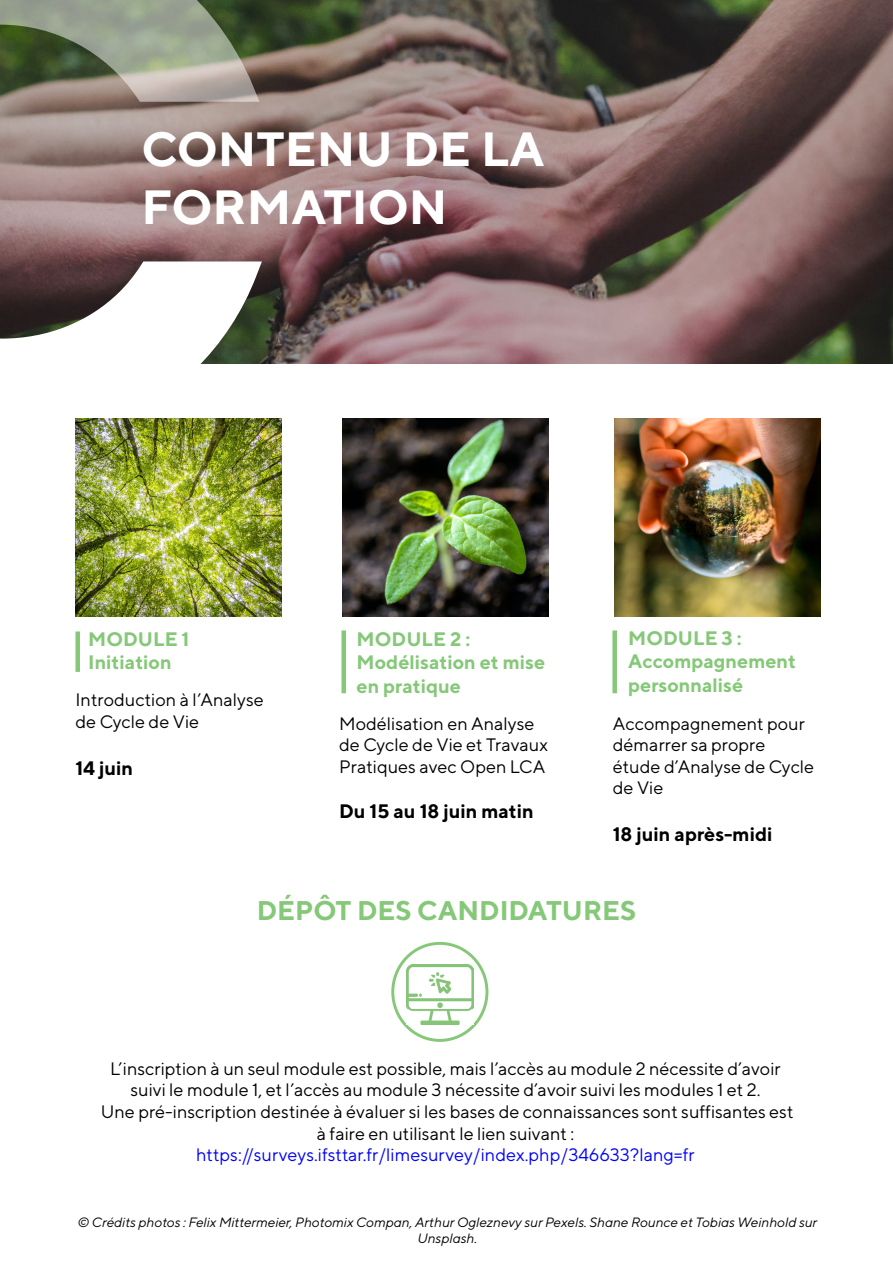
<style>
.page{position:relative;width:893px;height:1263px;background:#fff}
.page>*{position:absolute;margin:0;border:0;box-sizing:border-box;transform-origin:0 0}
.t1{font:700 48px "TT Norms";color:#fff}
.t2{font:700 27px "TT Norms";color:#85c878}
.t3{font:700 19.5px/23.4px "TT Norms";color:#85c878}
.t4{font:700 19.5px "TT Norms";color:#000}
.t5{font:18px/21.6px "TT Norms";color:#000}
.t6{font:18px "TT Norms";color:#00f}
.t7{font:italic 13.5px/16.2px "TT Norms";color:#000;text-align:center}
</style>
<div class="page">
<img style="left:0;top:0;width:893px;height:363px">
<svg style="left:0;top:261px;width:262px;height:158px"></svg>
<div style="left:391px;top:942px;width:97px;height:100px;border:3px solid #85c878;border-radius:50%"></div>
<svg style="left:0;top:0;width:259px;height:102px;background:#858a76"></svg>
<img style="left:407px;top:964px;width:66px;height:60px">
<img style="left:75px;top:419px;width:207px;height:198px">
<img style="left:342px;top:419px;width:206px;height:198px">
<img style="left:614px;top:419px;width:207px;height:198px">
<div style="left:75px;top:631px;width:5px;height:41px;background:#85c878"></div>
<div style="left:341px;top:630px;width:5px;height:63px;background:#85c878"></div>
<div style="left:612px;top:630px;width:5px;height:63px;background:#85c878"></div>
<p class="t1" style="left:141px;top:119px;width:404px">CONTENU DE LA</p>
<p class="t1" style="left:141px;top:177px;width:308px">FORMATION</p>
<p class="t3" style="left:88px;top:627px;width:103px">MODULE 1</p>
<p class="t3" style="left:88px;top:650px;width:85px">Initiation</p>
<p class="t5" style="left:75px;top:689px;width:190px">Introduction à l’Analyse de Cycle de Vie</p>
<p class="t4" style="left:75px;top:755px;width:59px">14 juin</p>
<p class="t3" style="left:357px;top:627px;width:115px">MODULE 2 :</p>
<p class="t3" style="left:357px;top:650px;width:190px">Modélisation et mise en pratique</p>
<p class="t5" style="left:339px;top:712px;width:210px">Modélisation en Analyse de Cycle de Vie et Travaux<br>Pratiques avec Open LCA</p>
<p class="t4" style="left:339px;top:799px;width:196px">Du 15 au 18 juin matin</p>
<p class="t3" style="left:628px;top:626px;width:115px">MODULE 3 :</p>
<p class="t3" style="left:628px;top:649px;width:169px">Accompagnement</p>
<p class="t3" style="left:628px;top:673px;width:117px">personnalisé</p>
<p class="t5" style="left:613px;top:712px;width:194px">Accompagnement pour démarrer sa propre</p>
<p class="t5" style="left:613px;top:755px;width:203px">étude d’Analyse de Cycle de Vie</p>
<p class="t4" style="left:613px;top:822px;width:161px">18 juin après-midi</p>
<p class="t2" style="left:257px;top:894px;width:381px">DÉPÔT DES CANDIDATURES</p>
<p class="t5" style="left:110px;top:1057px;width:672px;text-align:center">L’inscription à un seul module est possible, mais l’accès au module 2 nécessite d’avoir suivi le module 1, et l’accès au module 3 nécessite d’avoir suivi les modules 1 et 2.</p>
<p class="t5" style="left:101px;top:1100px;width:694px;text-align:center">Une pré-inscription destinée à évaluer si les bases de connaissances sont suffisantes est à faire en utilisant le lien suivant :</p>
<p class="t6" style="left:196px;top:1144px;width:500px">https://surveys.ifsttar.fr/limesurvey/index.php/346633?lang=fr</p>
<p class="t7" style="left:77px;top:1214px;width:741px">© Crédits photos : Felix Mittermeier, Photomix Compan, Arthur Ogleznevy sur Pexels. Shane Rounce et Tobias Weinhold sur<br>Unsplash.</p>
</div>
